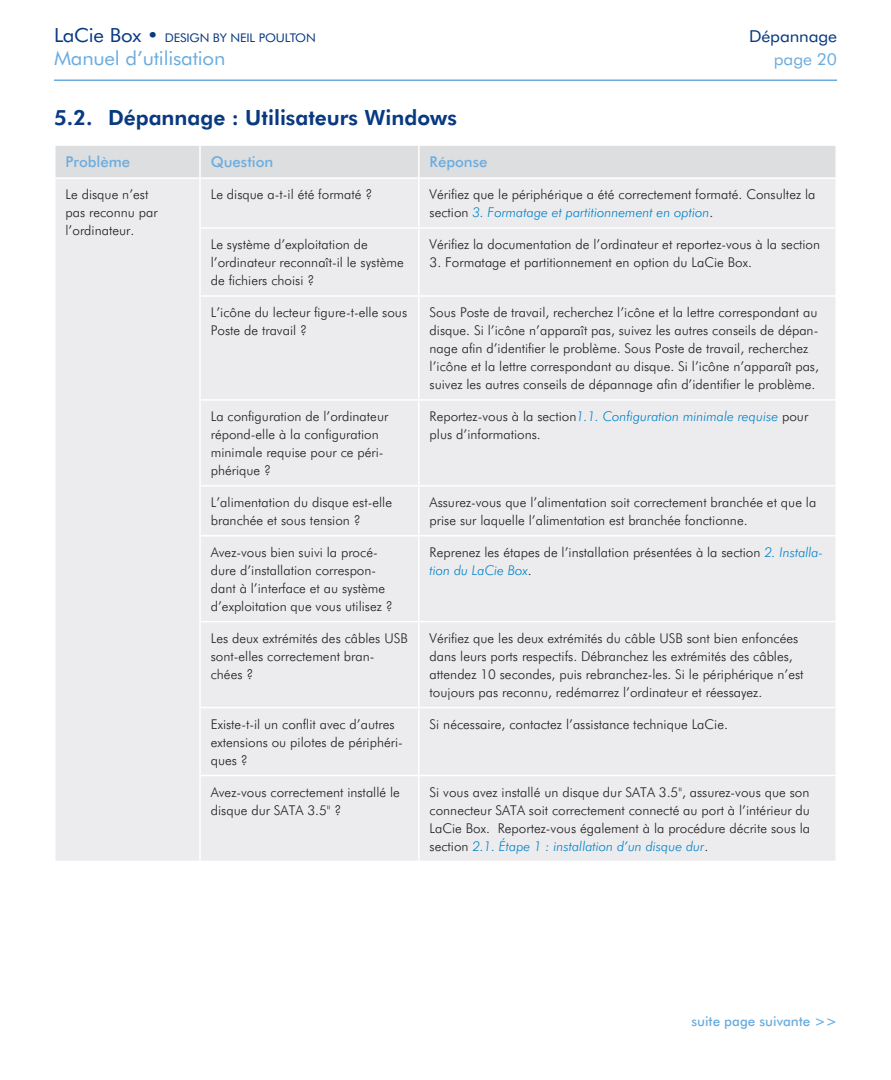
<style>
.page{position:relative;width:891px;height:1080px;background:#fff}
.page>*{position:absolute;margin:0;border:0;box-sizing:border-box;transform-origin:0 0}
._1_1_Heading{font:800 21px "Futura BT";color:#083981}
.t1{font:19.5px "Futura BT";letter-spacing:-.01em;color:#6caddf;scale:1.05 1}
.t2{font:16.5px "Futura BT";letter-spacing:-.01em;color:#083981;scale:1.05 1}
.t3{font:16.5px "Futura BT";letter-spacing:-.01em;color:#6caddf;scale:1.05 1}
._1_1_1_1__Heading__n{font:500 15px "Futura BT";color:#6caddf}
.t4{font:300 13.5px/18px "Futura BT";color:#231f20}
.continued{font:500 13.5px "Futura BT";color:#6caddf}
.t5{font:12px "Futura BT";letter-spacing:-.01em;color:#083981;scale:1.05 1}
.s1{font-size:19.5px}
.s2{font-style:italic;color:#0082c8}
</style>
<div class="page">
<hr style="left:54px;top:80px;width:783px;height:1px;background:#6caddf">
<div style="left:56px;top:146px;width:779px;height:31px;background:#dddee0"></div>
<div style="left:56px;top:179px;width:779px;height:682px;background:#ececee"></div>
<hr style="left:199px;top:146px;width:2px;height:31px;background:#fff">
<hr style="left:418px;top:146px;width:2px;height:31px;background:#fff">
<hr style="left:199px;top:179px;width:2px;height:48px;background:#fff">
<hr style="left:418px;top:179px;width:2px;height:48px;background:#fff">
<hr style="left:199px;top:229px;width:2px;height:66px;background:#fff">
<hr style="left:199px;top:227px;width:220px;height:2px;background:#fff">
<hr style="left:418px;top:229px;width:2px;height:66px;background:#fff">
<hr style="left:419px;top:227px;width:418px;height:2px;background:#fff">
<hr style="left:199px;top:297px;width:2px;height:102px;background:#fff">
<hr style="left:199px;top:295px;width:220px;height:2px;background:#fff">
<hr style="left:418px;top:297px;width:2px;height:102px;background:#fff">
<hr style="left:419px;top:295px;width:418px;height:2px;background:#fff">
<hr style="left:199px;top:401px;width:2px;height:84px;background:#fff">
<hr style="left:199px;top:399px;width:220px;height:2px;background:#fff">
<hr style="left:418px;top:401px;width:2px;height:84px;background:#fff">
<hr style="left:419px;top:399px;width:418px;height:2px;background:#fff">
<hr style="left:199px;top:487px;width:2px;height:48px;background:#fff">
<hr style="left:199px;top:485px;width:220px;height:2px;background:#fff">
<hr style="left:418px;top:487px;width:2px;height:48px;background:#fff">
<hr style="left:419px;top:485px;width:418px;height:2px;background:#fff">
<hr style="left:199px;top:536px;width:2px;height:85px;background:#fff">
<hr style="left:199px;top:535px;width:220px;height:1px;background:#fff">
<hr style="left:418px;top:536px;width:2px;height:85px;background:#fff">
<hr style="left:419px;top:535px;width:418px;height:1px;background:#fff">
<hr style="left:199px;top:622px;width:2px;height:85px;background:#fff">
<hr style="left:199px;top:621px;width:220px;height:1px;background:#fff">
<hr style="left:418px;top:622px;width:2px;height:85px;background:#fff">
<hr style="left:419px;top:621px;width:418px;height:1px;background:#fff">
<hr style="left:199px;top:708px;width:2px;height:67px;background:#fff">
<hr style="left:199px;top:707px;width:220px;height:1px;background:#fff">
<hr style="left:418px;top:708px;width:2px;height:67px;background:#fff">
<hr style="left:419px;top:707px;width:418px;height:1px;background:#fff">
<hr style="left:199px;top:776px;width:2px;height:85px;background:#fff">
<hr style="left:199px;top:775px;width:220px;height:1px;background:#fff">
<hr style="left:418px;top:776px;width:2px;height:85px;background:#fff">
<hr style="left:419px;top:775px;width:418px;height:1px;background:#fff">
<p class="t5" style="left:54px;top:30px;width:251px"><span class="s1">LaCie Box •</span> DESIGN BY NEIL POULTON</p>
<p class="t2" style="left:749px;top:26px;width:85px">Dépannage</p>
<h2 class="t1" style="left:54px;top:46px;width:165px">Manuel d’utilisation</h2>
<p class="t3" style="left:774px;top:49px;width:62px">page 20</p>
<p class="_1_1_Heading" style="left:54px;top:105px;width:405px">5.2. Dépannage : Utilisateurs Windows</p>
<p class="_1_1_1_1__Heading__n" style="left:66px;top:153px;width:66px">Problème</p>
<p class="_1_1_1_1__Heading__n" style="left:211px;top:153px;width:64px">Question</p>
<p class="_1_1_1_1__Heading__n" style="left:430px;top:153px;width:59px">Réponse</p>
<p class="t4" style="left:66px;top:185px;width:94px">Le disque n’est pas reconnu par l’ordinateur.</p>
<p class="t4" style="left:211px;top:185px;width:163px">Le disque a-t-il été formaté ?</p>
<p class="t4" style="left:430px;top:185px;width:387px">Vérifiez que le périphérique a été correctement formaté. Consultez la section <span class="s2">3. Formatage et partitionnement en option</span>.</p>
<p class="t4" style="left:211px;top:235px;width:194px">Le système d’exploitation de l’ordinateur reconnaît-il le système de fichiers choisi ?</p>
<p class="t4" style="left:430px;top:235px;width:392px">Vérifiez la documentation de l’ordinateur et reportez-vous à la section</p>
<p class="t4" style="left:430px;top:253px;width:324px">3. Formatage et partitionnement en option du LaCie Box.</p>
<p class="t4" style="left:211px;top:303px;width:198px">L’icône du lecteur figure-t-elle sous<br>Poste de travail ?</p>
<p class="t4" style="left:430px;top:303px;width:391px">Sous Poste de travail, recherchez l’icône et la lettre correspondant au disque. Si l’icône n’apparaît pas, suivez les autres conseils de dépan&shy;nage afin d’identifier le problème. Sous Poste de travail, recherchez l’icône et la lettre correspondant au disque. Si l’icône n’apparaît pas, suivez les autres conseils de dépannage afin d’identifier le problème.</p>
<p class="t4" style="left:211px;top:407px;width:179px">La configuration de l’ordinateur répond-elle à la configuration minimale requise pour ce péri&shy;phérique ?</p>
<p class="t4" style="left:430px;top:407px;width:380px">Reportez-vous à la section<span class="s2">1.1. Configuration minimale requise</span> pour plus d’informations.</p>
<p class="t4" style="left:211px;top:493px;width:183px">L’alimentation du disque est-elle branchée et sous tension ?</p>
<p class="t4" style="left:430px;top:493px;width:388px">Assurez-vous que l’alimentation soit correctement branchée et que la prise sur laquelle l’alimentation est branchée fonctionne.</p>
<p class="t4" style="left:211px;top:543px;width:183px">Avez-vous bien suivi la procé&shy;dure d’installation correspon&shy;dant à l’interface et au système d’exploitation que vous utilisez ?</p>
<p class="t4" style="left:430px;top:543px;width:395px">Reprenez les étapes de l’installation présentées à la section <span class="s2">2. Installa&shy;tion du LaCie Box</span>.</p>
<p class="t4" style="left:211px;top:629px;width:199px">Les deux extrémités des câbles USB sont-elles correctement bran&shy;chées ?</p>
<p class="t4" style="left:430px;top:629px;width:376px">Vérifiez que les deux extrémités du câble USB sont bien enfoncées dans leurs ports respectifs. Débranchez les extrémités des câbles, attendez 10 secondes, puis rebranchez-les. Si le périphérique n’est toujours pas reconnu, redémarrez l’ordinateur et réessayez.</p>
<p class="t4" style="left:211px;top:715px;width:194px">Existe-t-il un conflit avec d’autres extensions ou pilotes de périphéri&shy;ques ?</p>
<p class="t4" style="left:430px;top:715px;width:300px">Si nécessaire, contactez l’assistance technique LaCie.</p>
<p class="t4" style="left:211px;top:783px;width:191px">Avez-vous correctement installé le disque dur SATA 3.5" ?</p>
<p class="t4" style="left:430px;top:783px;width:382px;text-align:justify">Si vous avez installé un disque dur SATA 3.5", assurez-vous que son connecteur SATA soit correctement connecté au port à l’intérieur du LaCie Box. Reportez-vous également à la procédure décrite sous la section <span class="s2">2.1. Étape 1 : installation d’un disque dur</span>.</p>
<p class="continued" style="left:691px;top:1013px;width:147px">suite page suivante &gt;&gt;</p>
</div>
